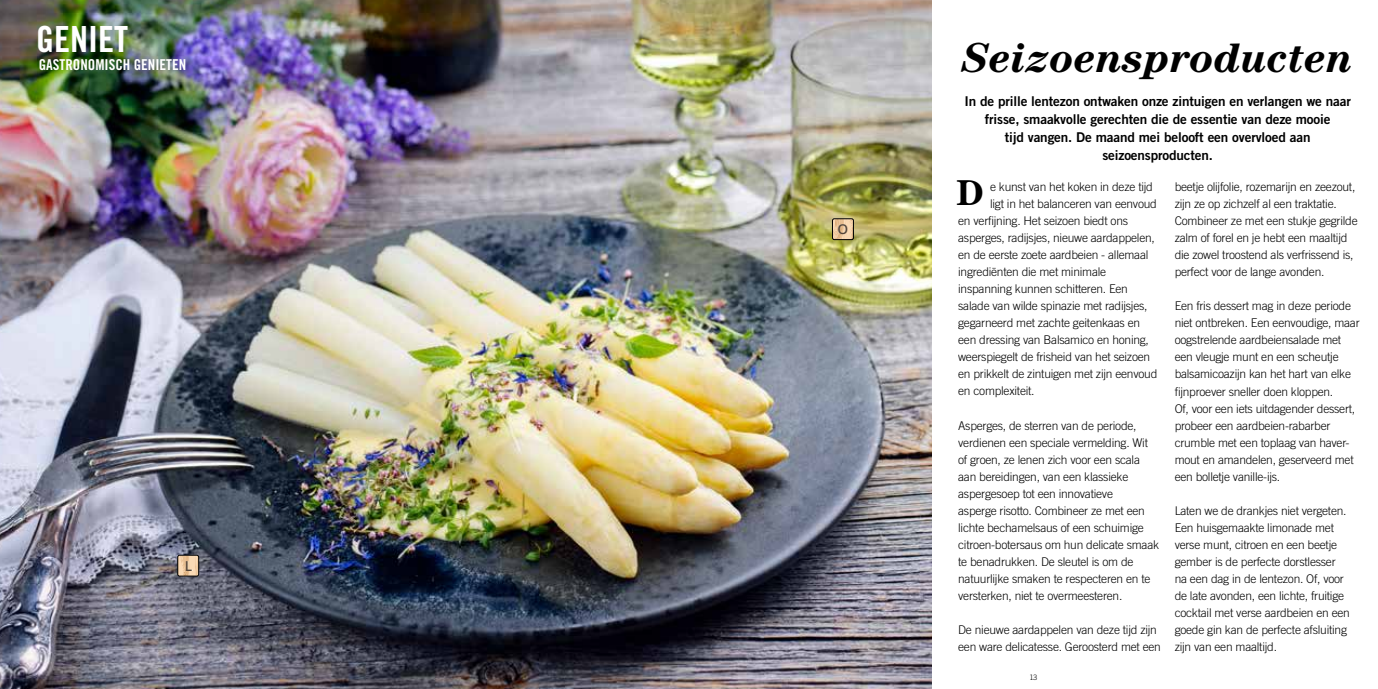
<style>
.page{position:relative;width:1378px;height:689px;background:#fff}
.page>*{position:absolute;margin:0;border:0;box-sizing:border-box;transform-origin:0 0}
.t1{font:italic 700 42px "Century Std";color:#000}
.t2{font:36px "Trade Gothic LT Std Bd Cn 20";color:#fff}
.t3{font:700 36px "Century Std";color:#000}
.t4{font:15px "Trade Gothic LT Std Bd Cn 20";color:#fff}
.t5{font:13.5px/18px "Trade Gothic LT Std Bd 2";letter-spacing:-.01em;color:#000;text-align:center}
.t6{font:300 12px/17px "Trade Gothic LT Std";letter-spacing:-.02em;color:#000}
.t7{font:300 7.5px "Trade Gothic LT Std";color:#000}
</style>
<div class="page">
<img style="left:0;top:0;width:689px;height:689px">
<img style="left:689px;top:0;width:243px;height:689px">
<svg style="left:832px;top:219px;width:22px;height:21px"></svg>
<img style="left:832px;top:219px;width:21px;height:10px">
<div style="left:832px;top:219px;width:21px;height:21px;border:1px solid #000;border-radius:2px"></div>
<svg style="left:178px;top:555px;width:21px;height:21px"></svg>
<div style="left:178px;top:555px;width:21px;height:21px;border:1px solid #000;border-radius:2px"></div>
<h2 class="t2" style="left:36px;top:17px;width:93px">GENIET</h2>
<p class="t4" style="left:39px;top:56px;width:149px">GASTRONOMISCH GENIETEN</p>
<h1 class="t1" style="left:962px;top:34px;width:393px">Seizoensproducten</h1>
<p class="t5" style="left:964px;top:92px;width:388px">In de prille lentezon ontwaken onze zintuigen en verlangen we naar frisse, smaakvolle gerechten die de essentie van deze mooie<br>tijd vangen. De maand mei belooft een overvloed aan seizoensproducten.</p>
<p class="t6" style="left:990px;top:178px;width:164px">e kunst van het koken in deze tijd</p>
<p class="t6" style="left:990px;top:195px;width:168px">ligt in het balanceren van eenvoud</p>
<p class="t6" style="left:958px;top:212px;width:171px">en verfijning. Het seizoen biedt ons</p>
<p class="t6" style="left:958px;top:229px;width:198px">asperges, radijsjes, nieuwe aardappelen,</p>
<p class="t6" style="left:958px;top:246px;width:192px">en de eerste zoete aardbeien - allemaal</p>
<p class="t6" style="left:958px;top:263px;width:149px">ingrediënten die met minimale</p>
<p class="t6" style="left:958px;top:280px;width:171px">inspanning kunnen schitteren. Een</p>
<p class="t6" style="left:958px;top:297px;width:191px">salade van wilde spinazie met radijsjes,</p>
<p class="t6" style="left:958px;top:314px;width:183px">gegarneerd met zachte geitenkaas en</p>
<p class="t6" style="left:958px;top:331px;width:192px">een dressing van Balsamico en honing,</p>
<p class="t6" style="left:958px;top:348px;width:193px">weerspiegelt de frisheid van het seizoen</p>
<p class="t6" style="left:958px;top:365px;width:201px">en prikkelt de zintuigen met zijn eenvoud</p>
<p class="t6" style="left:958px;top:382px;width:78px">en complexiteit.</p>
<p class="t6" style="left:958px;top:417px;width:202px">Asperges, de sterren van de periode, verdienen een speciale vermelding. Wit of groen, ze lenen zich voor een scala aan bereidingen, van een klassieke aspergesoep tot een innovatieve<br>asperge risotto. Combineer ze met een lichte bechamelsaus of een schuimige citroen-botersaus om hun delicate smaak te benadrukken. De sleutel is om de natuurlijke smaken te respecteren en te versterken, niet te overmeesteren.</p>
<p class="t6" style="left:958px;top:621px;width:204px">De nieuwe aardappelen van deze tijd zijn een ware delicatesse. Geroosterd met een</p>
<h2 class="t3" style="left:956px;top:171px;width:29px">D</h2>
<p class="t6" style="left:1174px;top:178px;width:184px">beetje olijfolie, rozemarijn en zeezout, zijn ze op zichzelf al een traktatie.<br>Combineer ze met een stukje gegrilde zalm of forel en je hebt een maaltijd die zowel troostend als verfrissend is, perfect voor de lange avonden.</p>
<p class="t6" style="left:1174px;top:297px;width:186px">Een fris dessert mag in deze periode niet ontbreken. Een eenvoudige, maar oogstrelende aardbeiensalade met een vleugje munt en een scheutje balsamicoazijn kan het hart van elke fijnproever sneller doen kloppen.<br>Of, voor een iets uitdagender dessert, probeer een aardbeien-rabarber crumble met een toplaag van haver&shy;mout en amandelen, geserveerd met een bolletje vanille-ijs.</p>
<p class="t6" style="left:1174px;top:502px;width:177px">Laten we de drankjes niet vergeten.<br>Een huisgemaakte limonade met verse munt, citroen en een beetje gember is de perfecte dorstlesser na een dag in de lentezon. Of, voor de late avonden, een lichte, fruitige cocktail met verse aardbeien en een goede gin kan de perfecte afsluiting zijn van een maaltijd.</p>
<p class="t7" style="left:1029px;top:672px;width:9px">13</p>
<p class="t7" style="left:1031px;top:672px;width:6px">2</p>
</div>
